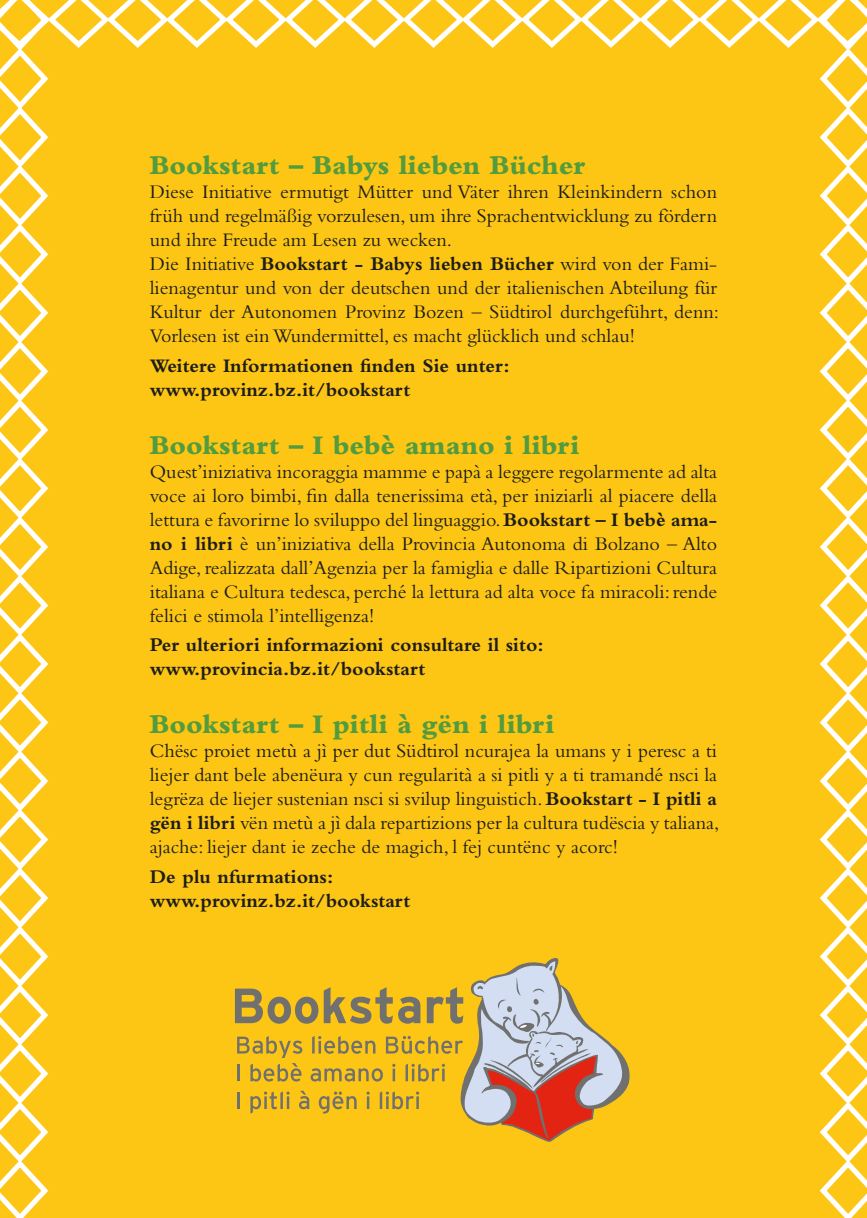
<style>
.page{position:relative;width:867px;height:1218px;background:#fdc614}
.page>*{position:absolute;margin:0;border:0;box-sizing:border-box;transform-origin:0 0}
.t1{font:800 28px "Bembo Std";color:#529b3f}
.t2{font:20px/24px "Bembo Std";color:#1d1d1b;text-align:justify}
.t3{font:700 20px/24px "Bembo Std";color:#1d1d1b}
.s1{font-weight:700}
</style>
<div class="page">
<h1 class="t1" style="left:150px;top:150px;width:437px">Bookstart – Babys lieben Bücher</h1>
<p class="t2" style="left:150px;top:180px;width:570px;text-align:left">Diese Initiative ermutigt Mütter und Väter ihren Kleinkindern schon früh und regelmäßig vorzulesen, um ihre Sprachentwicklung zu fördern und ihre Freude am Lesen zu wecken.<br>Die Initiative <span class="s1">Bookstart - Babys lieben Bücher</span> wird von der Fami&shy;lienagentur und von der deutschen und der italienischen Abteilung für Kultur der Autonomen Provinz Bozen – Südtirol durchgeführt, denn:<br>Vorlesen ist ein Wundermittel, es macht glücklich und schlau!</p>
<p class="t3" style="left:150px;top:353px;width:361px">Weitere Informationen finden Sie unter: www.provinz.bz.it/bookstart</p>
<h1 class="t1" style="left:150px;top:429px;width:431px">Bookstart – I bebè amano i libri</h1>
<p class="t2" style="left:150px;top:459px;width:568px">Quest’iniziativa incoraggia mamme e papà a leggere regolarmente ad alta voce ai loro bimbi, fin dalla tenerissima età, per iniziarli al piacere della lettura e favorirne lo sviluppo del linguaggio. <span class="s1">Bookstart – I bebè ama&shy;no i libri</span> è un’iniziativa della Provincia Autonoma di Bolzano – Alto Adige, realizzata dall’Agenzia per la famiglia e dalle Ripartizioni Cultura italiana e Cultura tedesca, perché la lettura ad alta voce fa miracoli: rende felici e stimola l’intelligenza!</p>
<p class="t3" style="left:150px;top:633px;width:395px">Per ulteriori informazioni consultare il sito: www.provincia.bz.it/bookstart</p>
<h1 class="t1" style="left:150px;top:708px;width:406px">Bookstart – I pitli à gën i libri</h1>
<p class="t2" style="left:150px;top:738px;width:570px">Chësc proiet metù a jì per dut Südtirol ncurajea la umans y i peresc a ti liejer dant bele abenëura y cun regularità a si pitli y a ti tramandé nsci la legrëza de liejer sustenian nsci si svilup linguistich. <span class="s1">Bookstart - I pitli a gën i libri</span> vën metù a jì dala repartizions per la cultura tudëscia y taliana, ajache: liejer dant ie zeche de magich, l fej cuntënc y acorc!</p>
<p class="t3" style="left:150px;top:864px;width:262px">De plu nfurmations: www.provinz.bz.it/bookstart</p>
</div>
